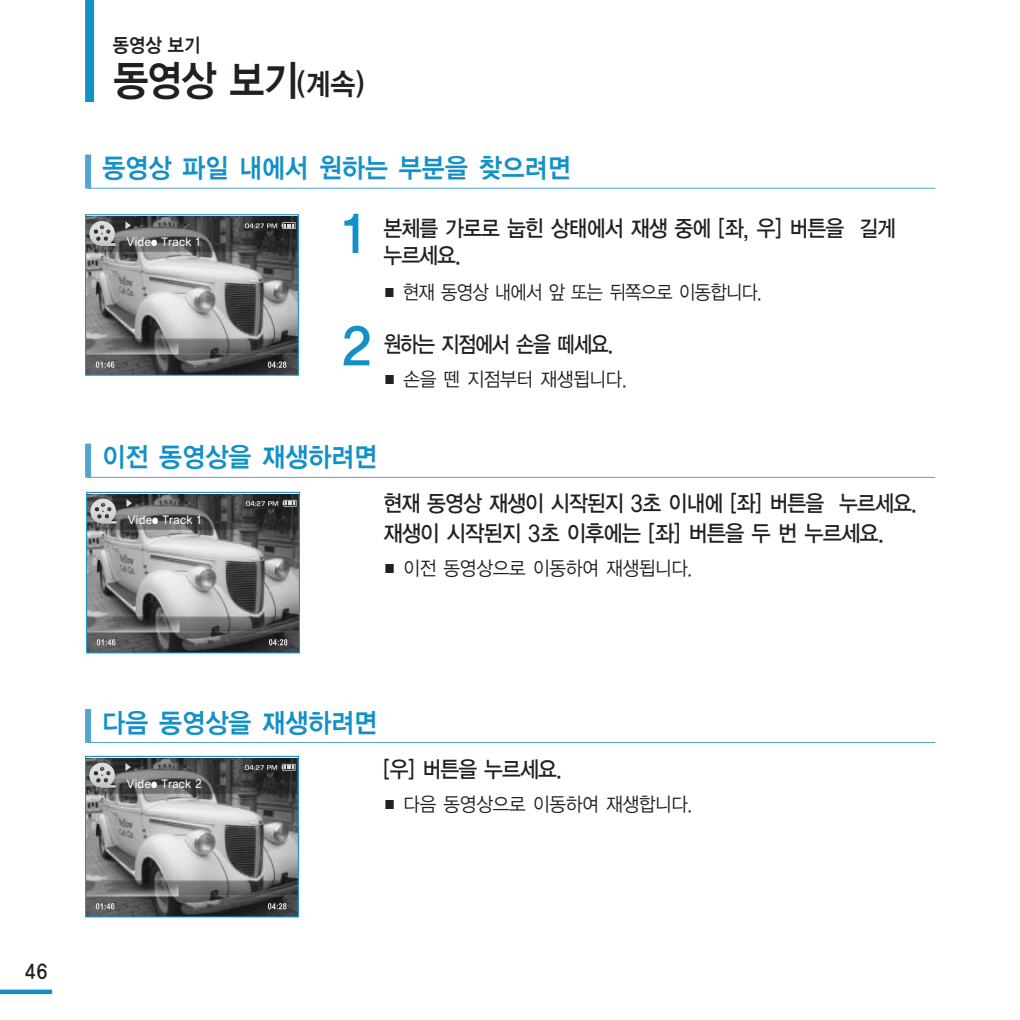
<style>
.page{position:relative;width:1020px;height:1020px;background:#fff}
.page>*{position:absolute;margin:0;border:0;box-sizing:border-box;transform-origin:0 0}
.t1{font:51px "YGO14";color:#1390c8}
.t2{font:42px "YGO14";color:#231f20;scale:.9 1}
.t3{font:27px "YGO14";letter-spacing:-.07em;color:#1390c8;scale:.92 1}
.t4{font:22.5px/27px "YGO13";letter-spacing:-.11em;color:#231f20;scale:.9 1}
.t5{font:22.5px "YGO13";letter-spacing:-.11em;color:#231f20;scale:.86 1}
.t6{font:19.5px "YGO12";letter-spacing:-.085em;color:#231f20;scale:.92 1}
.t7{font:19.5px "YGO12";letter-spacing:-.11em;color:#231f20;scale:.9 1}
.t8{font:19.5px "YGO14";letter-spacing:-.07em;color:#231f20;scale:.9 1}
.t9{font:11.1px "YGO13";letter-spacing:-.04em;color:#fff;scale:.92 1}
.s1{font-size:30px}
.s2{font-size:15px}
</style>
<div class="page">
<hr style="left:0;top:990px;width:52px;height:4px;background:#1390c8">
<hr style="left:88px;top:188px;width:847px;height:1px;background:#53a2d2">
<div style="left:85px;top:154px;width:6px;height:35px;background:#53a2d2"></div>
<hr style="left:88px;top:477px;width:847px;height:1px;background:#53a2d2">
<div style="left:85px;top:444px;width:6px;height:34px;background:#53a2d2"></div>
<hr style="left:88px;top:742px;width:847px;height:1px;background:#53a2d2">
<div style="left:85px;top:709px;width:6px;height:34px;background:#53a2d2"></div>
<img style="left:87px;top:216px;width:210px;height:158px">
<svg style="left:245px;top:222px;width:51px;height:7px"></svg>
<svg style="left:89px;top:221px;width:27px;height:25px"></svg>
<svg style="left:125px;top:221px;width:6px;height:8px"></svg>
<svg style="left:96px;top:361px;width:18px;height:7px"></svg>
<svg style="left:268px;top:361px;width:18px;height:7px"></svg>
<div style="left:85px;top:214px;width:214px;height:162px;border:1px solid #1390c8"></div>
<img style="left:88px;top:494px;width:210px;height:157px">
<svg style="left:246px;top:500px;width:51px;height:7px"></svg>
<svg style="left:90px;top:499px;width:27px;height:25px"></svg>
<svg style="left:126px;top:499px;width:6px;height:8px"></svg>
<svg style="left:97px;top:639px;width:18px;height:7px"></svg>
<svg style="left:269px;top:639px;width:18px;height:7px"></svg>
<div style="left:86px;top:492px;width:214px;height:161px;border:1px solid #1390c8"></div>
<img style="left:87px;top:758px;width:210px;height:157px">
<svg style="left:245px;top:764px;width:51px;height:7px"></svg>
<svg style="left:89px;top:763px;width:27px;height:25px"></svg>
<svg style="left:125px;top:763px;width:6px;height:8px"></svg>
<svg style="left:96px;top:903px;width:18px;height:7px"></svg>
<svg style="left:268px;top:903px;width:18px;height:7px"></svg>
<div style="left:85px;top:756px;width:214px;height:161px;border:1px solid #1390c8"></div>
<div style="left:85px;top:0;width:9px;height:102px;background:#1390c8"></div>
<p class="t8" style="left:112px;top:37px;width:100px">동영상 보기</p>
<h2 class="t2" style="left:112px;top:61px;width:283px">동영상 보기<span class="s1">(계속)</span></h2>
<p class="t3" style="left:101px;top:156px;width:513px">동영상 파일 내에서 원하는 부분을 찾으려면</p>
<h1 class="t1" style="left:340px;top:210px;width:28px">1</h1>
<p class="t4" style="left:383px;top:216px;width:573px">본체를 가로로 눕힌 상태에서 재생 중에 [좌, 우] 버튼을 길게 누르세요.</p>
<p class="t7" style="left:383px;top:284px;width:423px"><span class="s2">■</span> 현재 동영상 내에서 앞 또는 뒤쪽으로 이동합니다.</p>
<h1 class="t1" style="left:340px;top:323px;width:34px">2</h1>
<p class="t5" style="left:383px;top:334px;width:270px">원하는 지점에서 손을 떼세요.</p>
<p class="t6" style="left:383px;top:370px;width:268px"><span class="s2">■</span> 손을 뗀 지점부터 재생됩니다.</p>
<p class="t9" style="left:127px;top:237px;width:82px">Video Track 1</p>
<p class="t3" style="left:101px;top:445px;width:302px">이전 동영상을 재생하려면</p>
<p class="t9" style="left:128px;top:514px;width:82px">Video Track 1</p>
<p class="t4" style="left:383px;top:490px;width:596px;line-height:30px">현재 동영상 재생이 시작된지 3초 이내에 [좌] 버튼을 누르세요. 재생이 시작된지 3초 이후에는 [좌] 버튼을 두 번 누르세요.</p>
<p class="t6" style="left:383px;top:559px;width:339px"><span class="s2">■</span> 이전 동영상으로 이동하여 재생됩니다.</p>
<p class="t3" style="left:101px;top:710px;width:302px">다음 동영상을 재생하려면</p>
<p class="t9" style="left:127px;top:778px;width:83px">Video Track 2</p>
<p class="t4" style="left:383px;top:757px;width:202px">[우] 버튼을 누르세요.</p>
<p class="t6" style="left:383px;top:795px;width:339px"><span class="s2">■</span> 다음 동영상으로 이동하여 재생합니다.</p>
<p class="t8" style="left:25px;top:962px;width:27px">46</p>
</div>
